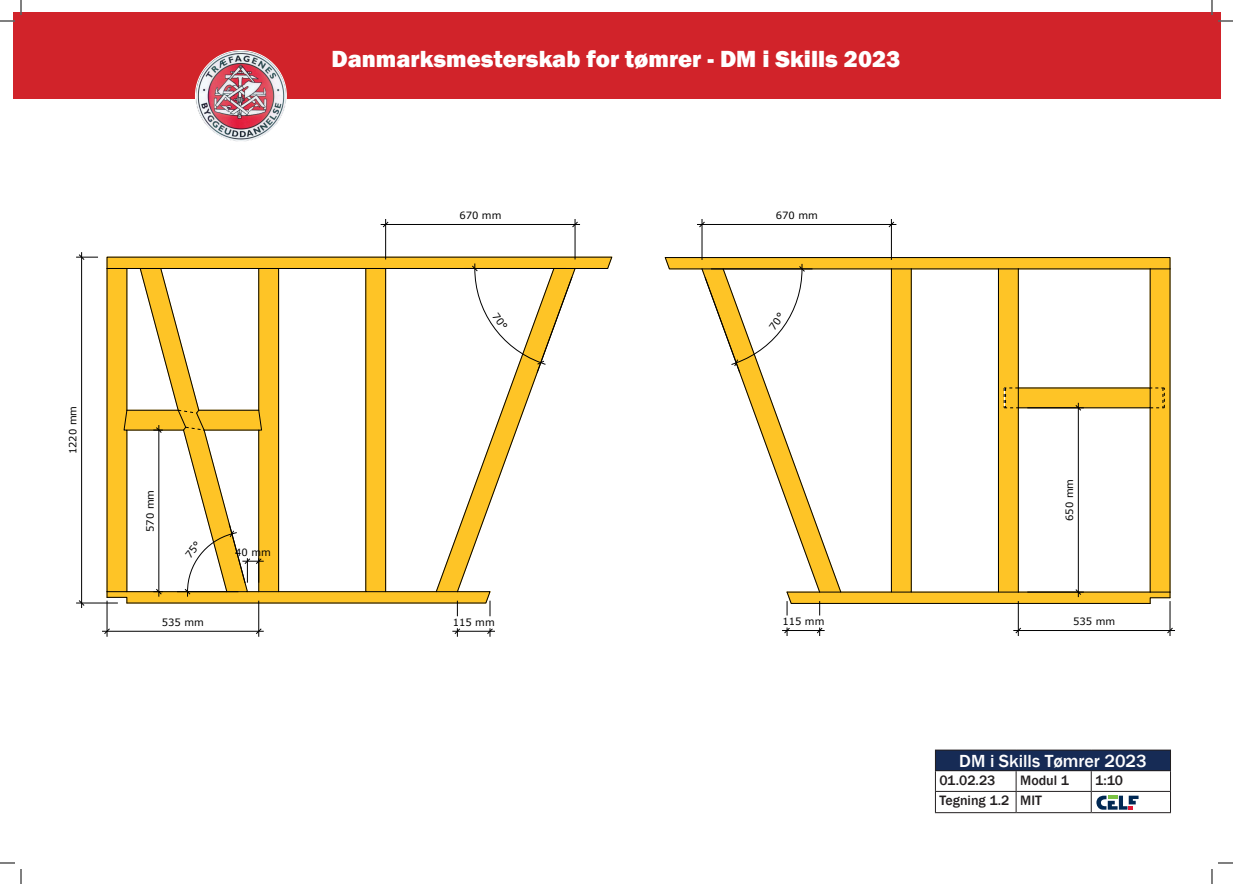
<style>
.page{position:relative;width:1233px;height:884px;background:#fff}
.page>*{position:absolute;margin:0;border:0;box-sizing:border-box;transform-origin:0 0}
.t1{font:800 24px "Franklin Gothic";color:#fff}
.t2{font:500 18px "Franklin Gothic";color:#fff}
.t3{font:500 14px "Franklin Gothic";color:#231f20}
.t4{font:10px "Verdana";color:#000001}
</style>
<div class="page">
<div style="left:12px;top:12px;width:1208px;height:87px;background:#d1232a"></div>
<img style="left:195px;top:51px;width:91px;height:89px">
<div style="left:935px;top:750px;width:235px;height:21px;background:#162b55"></div>
<hr style="left:935px;top:750px;width:81px;height:1px;background:#231f20">
<hr style="left:1016px;top:750px;width:75px;height:1px;background:#231f20">
<hr style="left:1091px;top:750px;width:80px;height:1px;background:#231f20">
<hr style="left:935px;top:770px;width:81px;height:1px;background:#231f20">
<hr style="left:1016px;top:770px;width:75px;height:1px;background:#231f20">
<hr style="left:1091px;top:770px;width:80px;height:1px;background:#231f20">
<hr style="left:935px;top:791px;width:81px;height:1px;background:#231f20">
<svg style="left:935px;top:751px;width:1px;height:61px"></svg>
<hr style="left:1016px;top:791px;width:75px;height:1px;background:#231f20">
<svg style="left:1015px;top:771px;width:1px;height:41px"></svg>
<hr style="left:1091px;top:791px;width:80px;height:1px;background:#231f20">
<svg style="left:1170px;top:751px;width:1px;height:61px"></svg>
<hr style="left:935px;top:812px;width:81px;height:1px;background:#231f20">
<hr style="left:1016px;top:812px;width:75px;height:1px;background:#231f20">
<hr style="left:1091px;top:812px;width:80px;height:1px;background:#231f20">
<hr style="left:457px;top:601px;width:1px;height:30px;background:#000001">
<hr style="left:490px;top:601px;width:1px;height:30px;background:#000001">
<hr style="left:457px;top:631px;width:33px;height:1px;background:#000001">
<svg style="left:452px;top:627px;width:9px;height:10px"></svg>
<svg style="left:486px;top:627px;width:9px;height:10px"></svg>
<hr style="left:575px;top:224px;width:1px;height:35px;background:#000001">
<hr style="left:385px;top:224px;width:1px;height:35px;background:#000001">
<hr style="left:386px;top:224px;width:189px;height:1px;background:#000001">
<svg style="left:572px;top:219px;width:8px;height:9px"></svg>
<svg style="left:381px;top:219px;width:8px;height:9px"></svg>
<hr style="left:107px;top:601px;width:1px;height:30px;background:#000001">
<hr style="left:258px;top:601px;width:1px;height:30px;background:#000001">
<hr style="left:107px;top:631px;width:152px;height:1px;background:#000001">
<svg style="left:102px;top:627px;width:9px;height:10px"></svg>
<svg style="left:255px;top:627px;width:9px;height:10px"></svg>
<hr style="left:702px;top:224px;width:1px;height:36px;background:#000001">
<hr style="left:891px;top:224px;width:1px;height:36px;background:#000001">
<hr style="left:702px;top:224px;width:189px;height:1px;background:#000001">
<svg style="left:697px;top:219px;width:8px;height:9px"></svg>
<svg style="left:888px;top:219px;width:8px;height:9px"></svg>
<hr style="left:82px;top:603px;width:36px;height:1px;background:#000001">
<hr style="left:81px;top:257px;width:1px;height:346px;background:#000001">
<svg style="left:76px;top:252px;width:22px;height:9px"></svg>
<svg style="left:76px;top:599px;width:9px;height:9px"></svg>
<svg style="left:1090px;top:771px;width:48px;height:41px"></svg>
<svg style="left:1218px;top:20px;width:15px;height:2px"></svg>
<svg style="left:1218px;top:862px;width:15px;height:2px"></svg>
<svg style="left:0;top:0;width:22px;height:22px"></svg>
<svg style="left:0;top:862px;width:22px;height:22px"></svg>
<svg style="left:1211px;top:0;width:1px;height:15px"></svg>
<svg style="left:1211px;top:869px;width:1px;height:15px"></svg>
<svg style="left:106px;top:256px;width:507px;height:348px"></svg>
<svg style="left:664px;top:257px;width:511px;height:379px"></svg>
<h1 class="t1" style="left:331px;top:43px;width:570px">Danmarksmesterskab for tømrer - DM i Skills 2023</h1>
<p class="t4" style="left:459px;top:209px;width:44px">670 mm</p>
<p class="t4" style="left:775px;top:209px;width:44px">670 mm</p>
<p class="t4" style="left:66px;top:454px;width:50px;rotate:-90deg">1220 mm</p>
<p class="t4" style="left:143px;top:532px;width:44px;rotate:-90deg">570 mm</p>
<p class="t4" style="left:162px;top:616px;width:44px">535 mm</p>
<p class="t4" style="left:235px;top:546px;width:37px">40 mm</p>
<p class="t4" style="left:453px;top:616px;width:44px">115 mm</p>
<p class="t4" style="left:1062px;top:521px;width:44px;rotate:-90deg">650 mm</p>
<p class="t4" style="left:782px;top:615px;width:44px">115 mm</p>
<p class="t4" style="left:1073px;top:615px;width:44px">535 mm</p>
<h2 class="t2" style="left:959px;top:749px;width:189px">DM i Skills Tømrer 2023</h2>
<h3 class="t3" style="left:939px;top:771px;width:57px">01.02.23</h3>
<h3 class="t3" style="left:1020px;top:771px;width:50px">Modul 1</h3>
<h3 class="t3" style="left:1095px;top:771px;width:29px">1:10</h3>
<h3 class="t3" style="left:939px;top:792px;width:104px">Tegning 1.2 MIT</h3>
</div>
